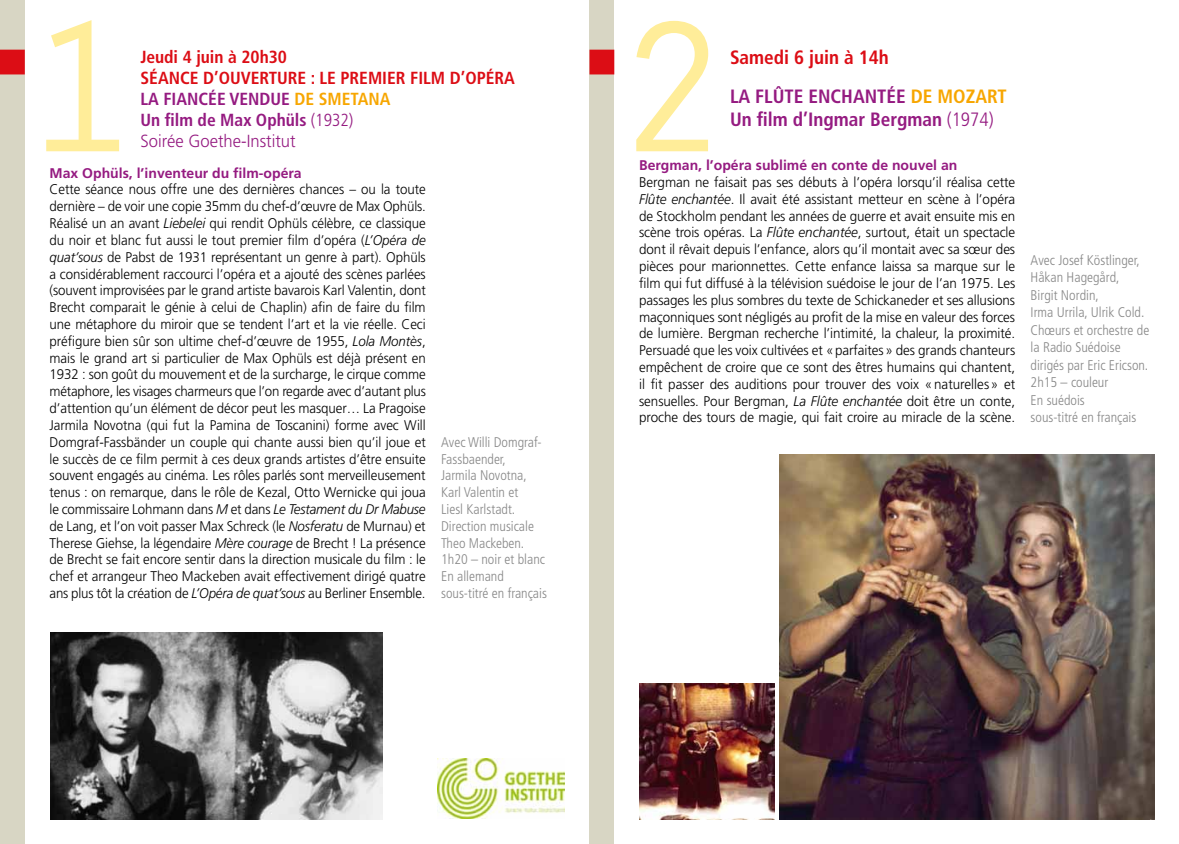
<style>
.page{position:relative;width:1179px;height:844px;background:#fff}
.page>*{position:absolute;margin:0;border:0;box-sizing:border-box;transform-origin:0 0}
.t1{font:192.85px "Orator";color:#ffed99}
.t2{font:700 condensed 19.25px/38.9px "Frutiger";color:#951b81}
.t3{font:700 condensed 17.5px/21px "Frutiger";color:#dc0d15}
.t4{font:300 14px/16.8px "Frutiger";letter-spacing:-.005em;color:#000;text-align:justify;scale:.95 1}
.t5{font:300 14px/16.8px "Frutiger";letter-spacing:-.005em;color:#000;text-align:justify;scale:.96 1}
.t6{font:300 condensed 14px/16.8px "Frutiger";color:#878787}
.t7{font:700 14px "Frutiger";color:#951b81}
.s1{color:#951b81}
.s2{color:#f7a600}
.s3{font-weight:300;color:#951b81}
.s4{font-weight:300;font-stretch:normal;color:#951b81}
.s5{font-style:italic}
.s6{color:#dc0d15}
.s7{font-weight:300}
</style>
<div class="page">
<img style="left:50px;top:632px;width:332px;height:187px">
<div style="left:0;top:0;width:25px;height:843px;background:#d8d6c4"></div>
<svg style="left:0;top:50px;width:25px;height:24px"></svg>
<img style="left:438px;top:758px;width:127px;height:60px">
<div style="left:589px;top:0;width:25px;height:843px;background:#d8d6c4"></div>
<svg style="left:589px;top:50px;width:25px;height:24px"></svg>
<img style="left:779px;top:454px;width:375px;height:365px">
<img style="left:639px;top:683px;width:135px;height:136px">
<h1 class="t1" style="left:25px;top:-51px;width:117px">1</h1>
<p class="t3" style="left:140px;top:46px;width:376px">JEUDI 4 JUIN À 20H30<br>SÉANCE D’OUVERTURE : LE PREMIER FILM D’OPÉRA<br><span class="s1">LA FIANCÉE VENDUE</span> <span class="s2">DE SMETANA<br></span><span class="s1">UN FILM DE MAX OPHÜLS</span> <span class="s3">(1932)<br></span><span class="s4">Soirée Goethe-Institut</span></p>
<p class="t7" style="left:50px;top:164px;width:254px">Max Ophüls, l’inventeur du film-opéra</p>
<p class="t4" style="left:50px;top:181px;width:398px">Cette séance nous offre une des dernières chances – ou la toute dernière – de voir une copie 35mm du chef-d’œuvre de Max Ophüls.<br>Réalisé un an avant <span class="s5">Liebelei</span> qui rendit Ophüls célèbre, ce classique du noir et blanc fut aussi le tout premier film d’opéra (<span class="s5">L’Opéra de quat’sous</span> de Pabst de 1931 représentant un genre à part). Ophüls a considérablement raccourci l’opéra et a ajouté des scènes parlées (souvent improvisées par le grand artiste bavarois Karl Valentin, dont Brecht comparait le génie à celui de Chaplin) afin de faire du film une métaphore du miroir que se tendent l’art et la vie réelle. Ceci préfigure bien sûr son ultime chef-d’œuvre de 1955, <span class="s5">Lola Montès</span>, mais le grand art si particulier de Max Ophüls est déjà présent en 1932 : son goût du mouvement et de la surcharge, le cirque comme métaphore, les visages charmeurs que l’on regarde avec d’autant plus d’attention qu’un élément de décor peut les masquer… La Pragoise Jarmila Novotna (qui fut la Pamina de Toscanini) forme avec Will Domgraf-Fassbänder un couple qui chante aussi bien qu’il joue et le succès de ce film permit à ces deux grands artistes d’être ensuite souvent engagés au cinéma. Les rôles parlés sont merveilleusement tenus : on remarque, dans le rôle de Kezal, Otto Wernicke qui joua le commissaire Lohmann dans <span class="s5">M</span> et dans <span class="s5">Le Testament du Dr Mabuse </span>de Lang, et l’on voit passer Max Schreck (le <span class="s5">Nosferatu</span> de Murnau) et Therese Giehse, la légendaire <span class="s5">Mère courage</span> de Brecht ! La présence de Brecht se fait encore sentir dans la direction musicale du film : le chef et arrangeur Theo Mackeben avait effectivement dirigé quatre ans plus tôt la création de <span class="s5">L’Opéra de quat’sous</span> au Berliner Ensemble.</p>
<p class="t6" style="left:441px;top:433px;width:107px">Avec Willi Domgraf-<br>Fassbaender,<br>Jarmila Novotna,<br>Karl Valentin et<br>Liesl Karlstadt.<br>Direction musicale<br>Theo Mackeben.<br>1h20 – noir et blanc<br>En allemand sous-titré en français</p>
<h1 class="t1" style="left:614px;top:-51px;width:117px">2</h1>
<h2 class="t2" style="left:730px;top:38px;width:278px"><span class="s6">SAMEDI 6 JUIN À 14H<br></span>LA FLÛTE ENCHANTÉE <span class="s2">DE MOZART</span></h2>
<h2 class="t2" style="left:730px;top:100px;width:265px">UN FILM D’INGMAR BERGMAN <span class="s7">(1974)</span></h2>
<p class="t7" style="left:639px;top:157px;width:320px">Bergman, l’opéra sublimé en conte de nouvel an</p>
<p class="t5" style="left:639px;top:174px;width:393px">Bergman ne faisait pas ses débuts à l’opéra lorsqu’il réalisa cette <span class="s5">Flûte enchantée</span>. Il avait été assistant metteur en scène à l’opéra de Stockholm pendant les années de guerre et avait ensuite mis en scène trois opéras. La <span class="s5">Flûte enchantée</span>, surtout, était un spectacle dont il rêvait depuis l’enfance, alors qu’il montait avec sa sœur des pièces pour marionnettes. Cette enfance laissa sa marque sur le film qui fut diffusé à la télévision suédoise le jour de l’an 1975. Les passages les plus sombres du texte de Schickaneder et ses allusions maçonniques sont négligés au profit de la mise en valeur des forces de lumière. Bergman recherche l’intimité, la chaleur, la proximité.<br>Persuadé que les voix cultivées et «parfaites» des grands chanteurs empêchent de croire que ce sont des êtres humains qui chantent, il fit passer des auditions pour trouver des voix «naturelles» et sensuelles. Pour Bergman, <span class="s5">La Flûte enchantée</span> doit être un conte, proche des tours de magie, qui fait croire au miracle de la scène.</p>
<p class="t6" style="left:1030px;top:251px;width:120px;line-height:17.5px">Avec Josef Köstlinger,<br>Håkan Hagegård,<br>Birgit Nordin,<br>Irma Urrila, Ulrik Cold.<br>Chœurs et orchestre de la Radio Suédoise dirigés par Eric Ericson.<br>2h15 – couleur<br>En suédois<br>sous-titré en français</p>
</div>
